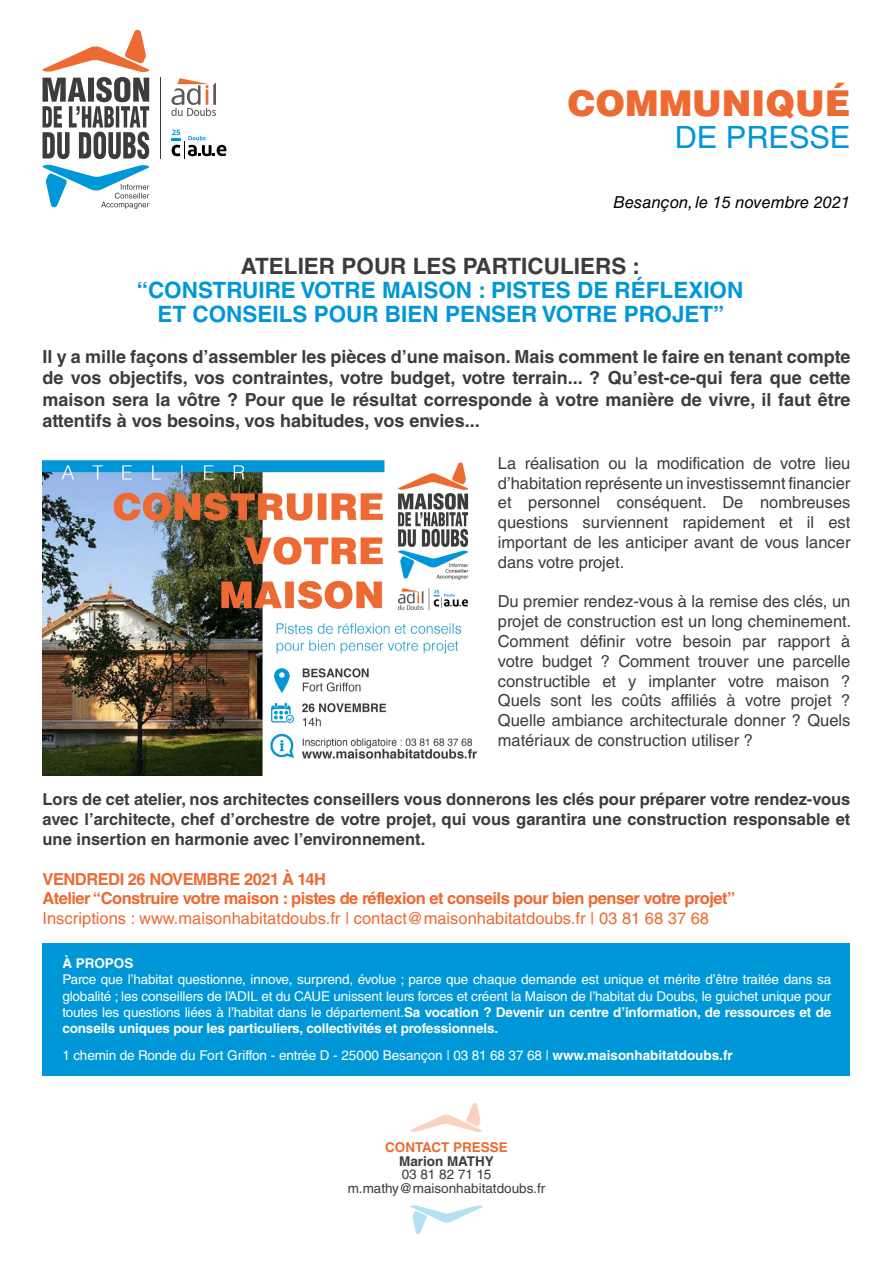
<style>
.page{position:relative;width:893px;height:1263px;background:#fff}
.page>*{position:absolute;margin:0;border:0;box-sizing:border-box;transform-origin:0 0}
.t1{font:900 35.55px "Helvetica LT Std";color:#ed6a32}
.t2{font:30.75px "Helvetica LT Std";color:#0097d9}
.t3{font:700 22.5px/24px "Helvetica LT Std";color:#0097d9;text-align:center}
.t4{font:700 22.5px "Helvetica LT Std";color:#3c3c3b}
.t5{font:700 18px/21.6px "Helvetica LT Std";color:#3c3c3b;text-align:justify}
.t6{font:16.5px/19.8px "Helvetica LT Std";color:#3c3c3b;text-align:justify}
.t7{font:700 16.5px/19.8px "Helvetica LT Std";color:#3c3c3b;text-align:justify}
.t8{font:700 16.5px/19.8px "Helvetica LT Std";letter-spacing:-.03em;color:#ed6a32}
.t9{font:16.5px "Helvetica LT Std";color:#ed6a32}
.t10{font:italic 16.5px "Helvetica LT Std";color:#000}
.t11{font:13.5px/16.2px "Helvetica LT Std";letter-spacing:-.01em;color:#fff;text-align:justify}
.t12{font:13.5px/13.5px "Helvetica LT Std";color:#3c3c3b;text-align:center}
.t13{font:700 13.5px "Helvetica LT Std";color:#ed6a32}
.t14{font:700 13.5px "Helvetica LT Std";color:#3c3c3b}
.t15{font:700 13.5px "Helvetica LT Std";color:#fff}
.s1{font-weight:700}
</style>
<div class="page">
<div style="left:43px;top:943px;width:807px;height:132px;background:#0097d9"></div>
<svg style="left:410px;top:1205px;width:73px;height:29px"></svg>
<svg style="left:410px;top:1103px;width:73px;height:29px"></svg>
<svg style="left:42px;top:29px;width:108px;height:180px"></svg>
<hr style="left:160px;top:78px;width:1px;height:81px;background:#3c3c3b">
<svg style="left:171px;top:78px;width:45px;height:38px"></svg>
<svg style="left:171px;top:129px;width:55px;height:30px"></svg>
<img style="left:43px;top:460px;width:434px;height:315px">
<h1 class="t1" style="left:568px;top:80px;width:284px">COMMUNIQUÉ</h1>
<h2 class="t2" style="left:675px;top:120px;width:177px">DE PRESSE</h2>
<p class="t10" style="left:613px;top:192px;width:239px">Besançon, le 15 novembre 2021</p>
<h3 class="t4" style="left:241px;top:253px;width:401px">ATELIER POUR LES PARTICULIERS :</h3>
<h3 class="t3" style="left:137px;top:278px;width:608px">“CONSTRUIRE VOTRE MAISON : PISTES DE RÉFLEXION<br>ET CONSEILS POUR BIEN PENSER VOTRE PROJET”</h3>
<p class="t5" style="left:43px;top:345px;width:809px">Il y a mille façons d’assembler les pièces d’une maison. Mais comment le faire en tenant compte de vos objectifs, vos contraintes, votre budget, votre terrain... ? Qu’est-ce-qui fera que cette maison sera la vôtre ? Pour que le résultat corresponde à votre manière de vivre, il faut être attentifs à vos besoins, vos habitudes, vos envies...</p>
<p class="t6" style="left:498px;top:453px;width:354px">La réalisation ou la modification de votre lieu d’habitation représente un investissemnt financier et personnel conséquent. De nombreuses questions surviennent rapidement et il est important de les anticiper avant de vous lancer dans votre projet.</p>
<p class="t6" style="left:498px;top:592px;width:355px">Du premier rendez-vous à la remise des clés, un projet de construction est un long cheminement.<br>Comment définir votre besoin par rapport à votre budget ? Comment trouver une parcelle constructible et y implanter votre maison ?<br>Quels sont les coûts affiliés à votre projet ?<br>Quelle ambiance architecturale donner ? Quels matériaux de construction utiliser ?</p>
<p class="t7" style="left:43px;top:789px;width:809px">Lors de cet atelier, nos architectes conseillers vous donnerons les clés pour préparer votre rendez-vous avec l’architecte, chef d’orchestre de votre projet, qui vous garantira une construction responsable et une insertion en harmonie avec l’environnement.</p>
<p class="t8" style="left:43px;top:869px;width:694px">VENDREDI 26 NOVEMBRE 2021 À 14H<br>Atelier “Construire votre maison : pistes de réflexion et conseils pour bien penser votre projet”</p>
<p class="t9" style="left:43px;top:909px;width:668px">Inscriptions : www.maisonhabitatdoubs.fr | contact@maisonhabitatdoubs.fr | 03 81 68 37 68</p>
<p class="t15" style="left:62px;top:955px;width:72px">À PROPOS</p>
<p class="t11" style="left:62px;top:971px;width:771px">Parce que l’habitat questionne, innove, surprend, évolue ; parce que chaque demande est unique et mérite d’être traitée dans sa globalité ; les conseillers de l’ADIL et du CAUE unissent leurs forces et créent la Maison de l’habitat du Doubs, le guichet unique pour toutes les questions liées à l’habitat dans le département.<span class="s1">Sa vocation ? Devenir un centre d’information, de ressources et de conseils uniques pour les particuliers, collectivités et professionnels.</span></p>
<p class="t11" style="left:62px;top:1047px;width:672px">1 chemin de Ronde du Fort Griffon - entrée D - 25000 Besançon | 03 81 68 37 68 | <span class="s1">www.maisonhabitatdoubs.fr</span></p>
<p class="t13" style="left:385px;top:1139px;width:124px">CONTACT PRESSE</p>
<p class="t14" style="left:399px;top:1153px;width:96px">Marion MATHY</p>
<p class="t12" style="left:348px;top:1168px;width:199px">03 81 82 71 15 m.mathy@maisonhabitatdoubs.fr</p>
</div>
